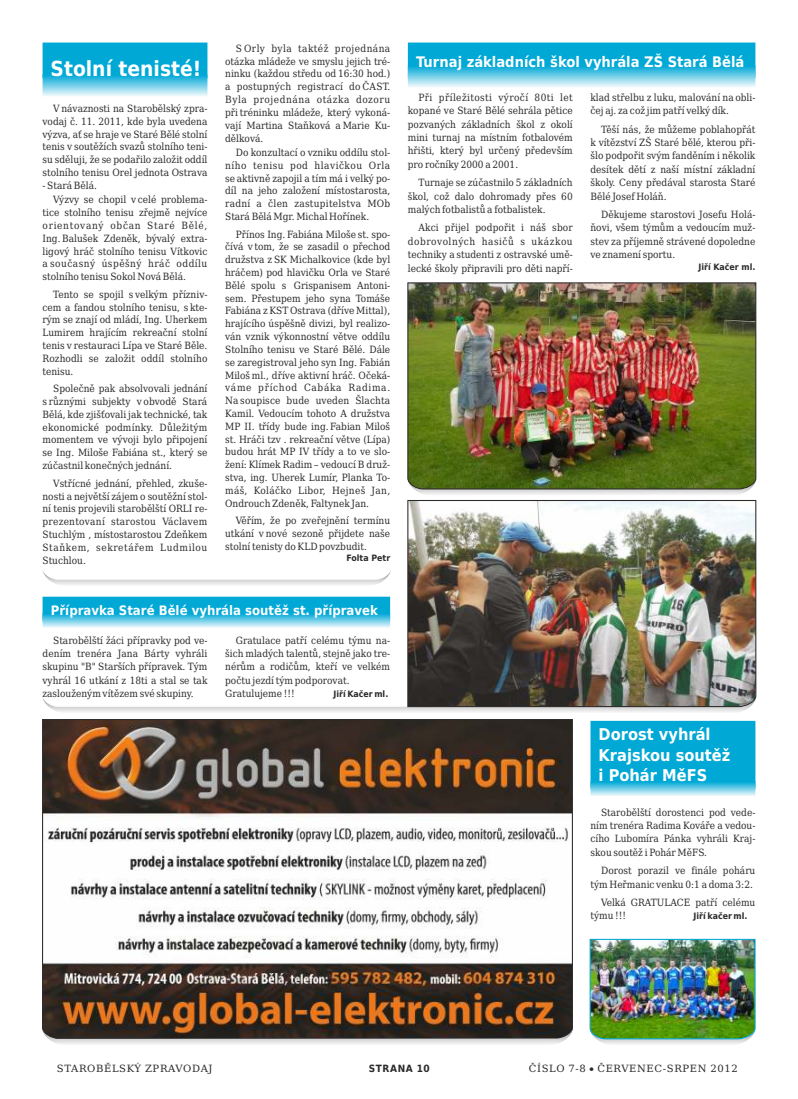
<style>
.page{position:relative;width:798px;height:1099px;background:#fff}
.page>*{position:absolute;margin:0;border:0;box-sizing:border-box;transform-origin:0 0}
.t1{font:700 20.88px "DejaVu Sans Condensed";color:#fff}
.t2{font:700 16.25px/20.8px "DejaVu Sans Condensed";color:#fff}
.t3{font:700 14.62px "DejaVu Sans Condensed";color:#fff}
.t4{font:700 13px "DejaVu Sans Condensed";color:#fff}
.t5{font:10px/12.8px "DejaVu Serif Condensed";color:#2b2929;text-align:justify}
.t6{font:10px "DejaVu Serif";letter-spacing:.065em;color:#2b2929}
.t7{font:700 10px "DejaVu Sans Condensed";letter-spacing:.06em;color:#2b2929}
.t8{font:700 8.75px "DejaVu Sans Condensed";color:#2b2929}
</style>
<div class="page">
<svg style="left:43px;top:43px;width:164px;height:53px;background:#2fb8dd"></svg>
<svg style="left:415px;top:490px;width:334px;height:5px"></svg>
<img style="left:407px;top:282px;width:349px;height:208px">
<svg style="left:42px;top:719px;width:531px;height:312px"></svg>
<svg style="left:42px;top:1027px;width:530px;height:17px;background:#65615d"></svg>
<svg style="left:43px;top:570px;width:348px;height:15px"></svg>
<svg style="left:407px;top:43px;width:348px;height:44px;background:#3abbdf"></svg>
<svg style="left:43px;top:596px;width:347px;height:31px;background:#36bade"></svg>
<svg style="left:43px;top:698px;width:706px;height:14px"></svg>
<img style="left:406px;top:500px;width:350px;height:207px">
<svg style="left:590px;top:720px;width:165px;height:76px;background:#1bb1da"></svg>
<img style="left:589px;top:938px;width:166px;height:106px">
<h1 class="t1" style="left:51px;top:60px;width:152px">Stolní tenisté!</h1>
<p class="t5" style="left:43px;top:103px;width:166px;text-indent:11px">V návaznosti na Starobělský zpra&shy;vodaj č. 11. 2011, kde byla uvedena výzva, ať se hraje ve Staré Bělé stolní tenis v soutěžích svazů stolního teni&shy;su sděluji, že se podařilo založit oddíl stolního tenisu Orel jednota Ostrava</p>
<p class="t5" style="left:53px;top:179px;width:156px;line-height:14.4px;text-indent:-11px">- Stará Bělá.<br>Výzvy se chopil v celé problema-</p>
<p class="t5" style="left:43px;top:207px;width:166px">tice stolního tenisu zřejmě nejvíce orientovaný občan Staré Bělé, Ing. Balušek Zdeněk, bývalý extra&shy;ligový hráč stolního tenisu Vítkovic a současný úspěšný hráč oddílu stolního tenisu Sokol Nová Bělá.</p>
<p class="t5" style="left:42px;top:289px;width:166px;text-indent:11px">Tento se spojil s velkým přízniv&shy;cem a fandou stolního tenisu, s kte&shy;rým se znají od mládí, Ing. Uherkem Lumirem hrajícím rekreační stolní tenis v restauraci Lípa ve Staré Běle.<br>Rozhodli se založit oddíl stolního tenisu.</p>
<p class="t5" style="left:42px;top:383px;width:166px;text-indent:11px">Společně pak absolvovali jednání s různými subjekty v obvodě Stará Bělá, kde zjišťovali jak technické, tak ekonomické podmínky. Důležitým momentem ve vývoji bylo připojení se Ing. Miloše Fabiána st., který se zúčastnil konečných jednání.</p>
<p class="t5" style="left:42px;top:477px;width:166px;text-indent:11px">Vstřícné jednání, přehled, zkuše&shy;nosti a největší zájem o soutěžní stol&shy;ní tenis projevili starobělští ORLI re&shy;prezentovaní starostou Václavem Stuchlým , místostarostou Zdeňkem Staňkem, sekretářem Ludmilou Stuchlou.</p>
<p class="t5" style="left:225px;top:43px;width:166px;text-indent:11px">S Orly byla taktéž projednána otázka mládeže ve smyslu jejich tré&shy;ninku (každou středu od 16:30 hod.) a postupných registrací do ČAST.<br>Byla projednána otázka dozoru při tréninku mládeže, který vykoná&shy;vají Martina Staňková a Marie Ku&shy;dělková.</p>
<p class="t5" style="left:225px;top:147px;width:166px;text-indent:11px">Do konzultací o vzniku oddílu stol&shy;ního tenisu pod hlavičkou Orla se aktivně zapojil a tím má i velký po&shy;díl na jeho založení místostarosta, radní a člen zastupitelstva MOb Stará Bělá Mgr. Michal Hořínek.</p>
<p class="t5" style="left:225px;top:228px;width:167px;text-indent:11px">Přínos Ing. Fabiána Miloše st. spo&shy;čívá v tom, že se zasadil o přechod družstva z SK Michalkovice (kde byl hráčem) pod hlavičku Orla ve Staré Bělé spolu s Grispanisem Antoni&shy;sem. Přestupem jeho syna Tomáše Fabiána z KST Ostrava (dříve Mittal), hrajícího úspěšně divizi, byl realizo&shy;ván vznik výkonnostní větve oddílu Stolního tenisu ve Staré Bělé. Dále se zaregistroval jeho syn Ing. Fabián Miloš ml., dříve aktivní hráč. Očeká&shy;váme příchod Cabáka Radima.<br>Na soupisce bude uveden Šlachta Kamil. Vedoucím tohoto A družstva MP II. třídy bude ing. Fabian Miloš st. Hráči tzv . rekreační větve (Lípa) budou hrát MP IV třídy a to ve slo&shy;žení: Klímek Radim – vedoucí B druž&shy;stva, ing. Uherek Lumír, Planka To&shy;máš, Koláčko Libor, Hejneš Jan, Ondrouch Zdeněk, Faltynek Jan.</p>
<p class="t5" style="left:225px;top:515px;width:166px;text-indent:11px">Věřím, že po zveřejnění termínu utkání v nové sezoně přijdete naše stolní tenisty do KLD povzbudit.</p>
<p class="t8" style="left:346px;top:554px;width:45px">Folta Petr</p>
<h3 class="t4" style="left:51px;top:605px;width:328px">Přípravka Staré Bělé vyhrála soutěž st. přípravek</h3>
<p class="t5" style="left:43px;top:634px;width:166px;line-height:13.4px;text-indent:11px">Starobělští žáci přípravky pod ve&shy;dením trenéra Jana Bárty vyhráli skupinu "B" Starších přípravek. Tým vyhrál 16 utkání z 18ti a stal se tak zaslouženým vítězem své skupiny.</p>
<p class="t5" style="left:225px;top:634px;width:166px;line-height:13.4px;text-align:left;text-indent:11px">Gratulace patří celému týmu na&shy;šich mladých talentů, stejně jako tre&shy;nérům a rodičům, kteří ve velkém počtu jezdí tým podporovat.<br>Gratulujeme !!!</p>
<p class="t8" style="left:333px;top:690px;width:56px">Jiří Kačer ml.</p>
<h3 class="t3" style="left:416px;top:56px;width:329px">Turnaj základních škol vyhrála ZŠ Stará Bělá</h3>
<p class="t5" style="left:590px;top:91px;width:166px;line-height:13.4px">klad střelbu z luku, malování na obli&shy;čej aj. za což jim patří velký dík.</p>
<p class="t5" style="left:590px;top:123px;width:166px;line-height:13.4px;text-indent:11px">Těší nás, že můžeme poblahopřát k vítězství ZŠ Staré bělé, kterou při&shy;šlo podpořit svým fanděním i několik desítek dětí z naší místní základní školy. Ceny předával starosta Staré Bělé Josef Holáň.</p>
<p class="t5" style="left:590px;top:209px;width:166px;line-height:13.4px;text-indent:11px">Děkujeme starostovi Josefu Holá&shy;ňovi, všem týmům a vedoucím muž&shy;stev za příjemně strávené dopoledne ve znamení sportu.</p>
<p class="t8" style="left:698px;top:263px;width:58px">Jiří Kačer ml.</p>
<p class="t5" style="left:407px;top:91px;width:166px;line-height:13.4px;text-indent:11px">Při příležitosti výročí 80ti let kopané ve Staré Bělé sehrála pětice pozvaných základních škol z okolí mini turnaj na místním fotbalovém hřišti, který byl určený především pro ročníky 2000 a 2001.</p>
<p class="t5" style="left:407px;top:177px;width:166px;line-height:13.4px;text-indent:11px">Turnaje se zúčastnilo 5 základních škol, což dalo dohromady přes 60 malých fotbalistů a fotbalistek.</p>
<p class="t5" style="left:407px;top:222px;width:166px;line-height:13.4px;text-indent:11px">Akci přijel podpořit i náš sbor dobrovolných hasičů s ukázkou techniky a studenti z ostravské umě&shy;lecké školy připravili pro děti napří-</p>
<h2 class="t2" style="left:598px;top:725px;width:133px">Dorost vyhrál<br>Krajskou soutěž i Pohár MěFS</h2>
<p class="t5" style="left:590px;top:806px;width:166px;line-height:13.4px;text-indent:11px">Starobělští dorostenci pod vede&shy;ním trenéra Radima Kováře a vedou&shy;cího Lubomíra Pánka vyhráli Kraj&shy;skou soutěž i Pohár MěFS.</p>
<p class="t5" style="left:590px;top:865px;width:166px;line-height:13.4px;text-align:right">Dorost porazil ve finále poháru tým Heřmanic venku 0:1 a doma 3:2.</p>
<p class="t5" style="left:590px;top:896px;width:166px;line-height:13.4px;text-indent:11px">Velká GRATULACE patří celému týmu !!!</p>
<p class="t8" style="left:693px;top:912px;width:55px">Jiří kačer ml.</p>
<p class="t6" style="left:57px;top:1063px;width:157px">STAROBĚLSKÝ ZPRAVODAJ</p>
<p class="t7" style="left:368px;top:1063px;width:63px">STRANA 10</p>
<p class="t6" style="left:528px;top:1063px;width:210px">ČÍSLO 7-8 ČERVENEC-SRPEN 2012</p>
</div>
